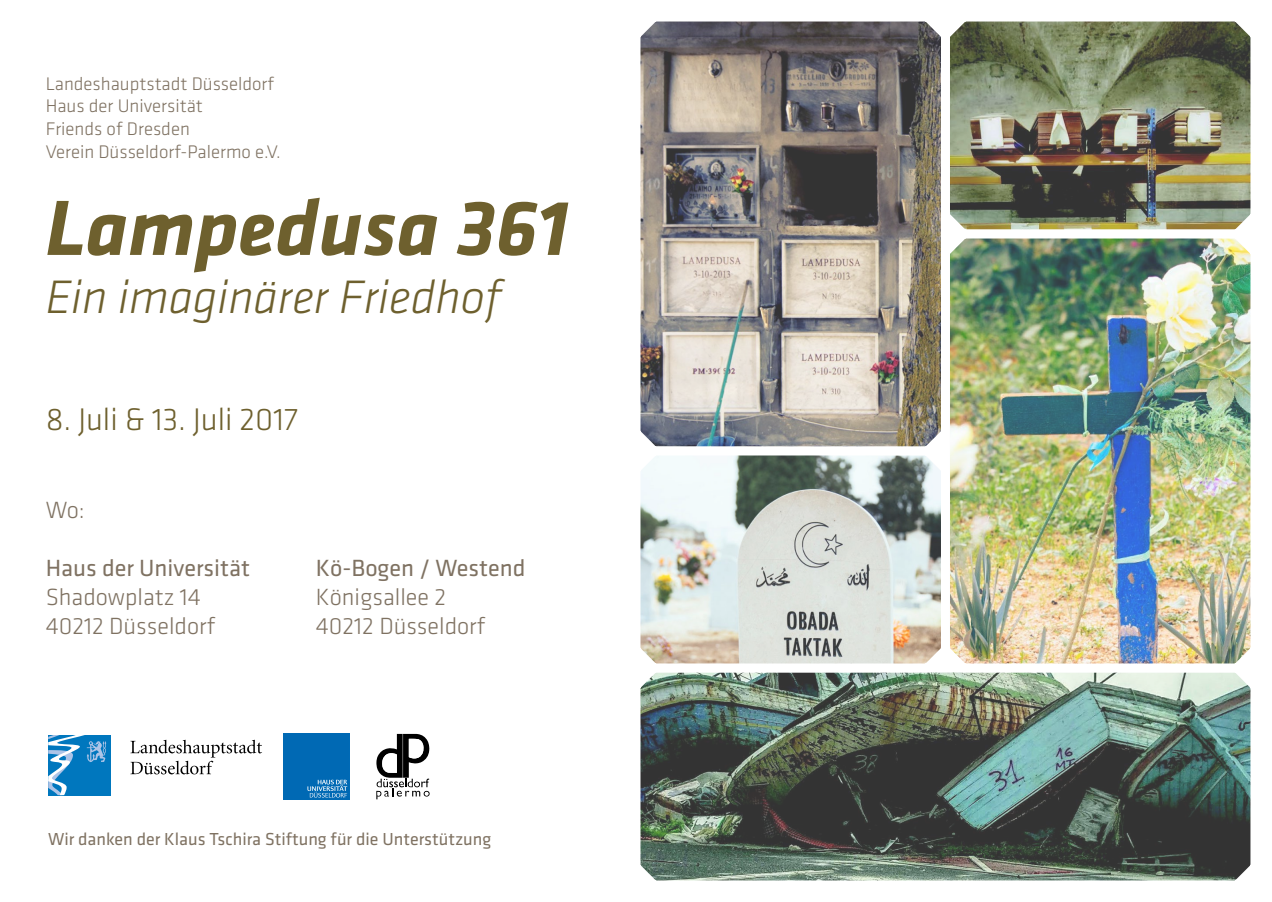
<style>
.page{position:relative;width:1272px;height:902px;background:#fff}
.page>*{position:absolute;margin:0;border:0;box-sizing:border-box;transform-origin:0 0}
.t1{font:italic 700 81px "Klavika";color:#6e602e}
.t2{font:48.6px "Klavika Light Italic OSTF";color:#6e602e}
.t3{font:300 32.4px "Klavika";color:#6e602e}
.t4{font:300 24.3px "Klavika";color:#7f7262}
.t5{font:24.3px "Klavika";color:#7f7262}
.t6{font:300 18.9px/22.6px "Klavika";color:#7f7262}
.t7{font:18px "Klavika";color:#7f7262}
</style>
<div class="page">
<img style="left:640px;top:674px;width:611px;height:207px">
<img style="left:640px;top:21px;width:296px;height:417px">
<img style="left:936px;top:21px;width:315px;height:200px">
<img style="left:640px;top:438px;width:296px;height:236px">
<img style="left:936px;top:221px;width:315px;height:453px">
<img style="left:283px;top:733px;width:66px;height:66px">
<svg style="left:376px;top:733px;width:53px;height:66px"></svg>
<svg style="left:130px;top:739px;width:132px;height:35px"></svg>
<div style="left:48px;top:735px;width:63px;height:60px;background:#0077be"></div>
<svg style="left:48px;top:735px;width:58px;height:60px"></svg>
<p class="t6" style="left:46px;top:72px;width:236px">Landeshauptstadt Düsseldorf<br>Haus der Universität<br>Friends of Dresden<br>Verein Düsseldorf-Palermo e.V.</p>
<h1 class="t1" style="left:46px;top:184px;width:524px">Lampedusa 361</h1>
<h2 class="t2" style="left:46px;top:272px;width:457px">Ein imaginärer Friedhof</h2>
<h3 class="t3" style="left:46px;top:401px;width:254px">8. Juli &amp; 13. Juli 2017</h3>
<p class="t4" style="left:46px;top:496px;width:40px">Wo:</p>
<p class="t5" style="left:46px;top:554px;width:206px">Haus der Universität</p>
<p class="t5" style="left:316px;top:554px;width:211px">Kö-Bogen / Westend</p>
<p class="t4" style="left:46px;top:583px;width:157px">Shadowplatz 14</p>
<p class="t4" style="left:316px;top:583px;width:132px">Königsallee 2</p>
<p class="t4" style="left:46px;top:613px;width:171px">40212 Düsseldorf</p>
<p class="t4" style="left:316px;top:613px;width:171px">40212 Düsseldorf</p>
<p class="t7" style="left:48px;top:829px;width:445px">Wir danken der Klaus Tschira Stiftung für die Unterstützung</p>
</div>
